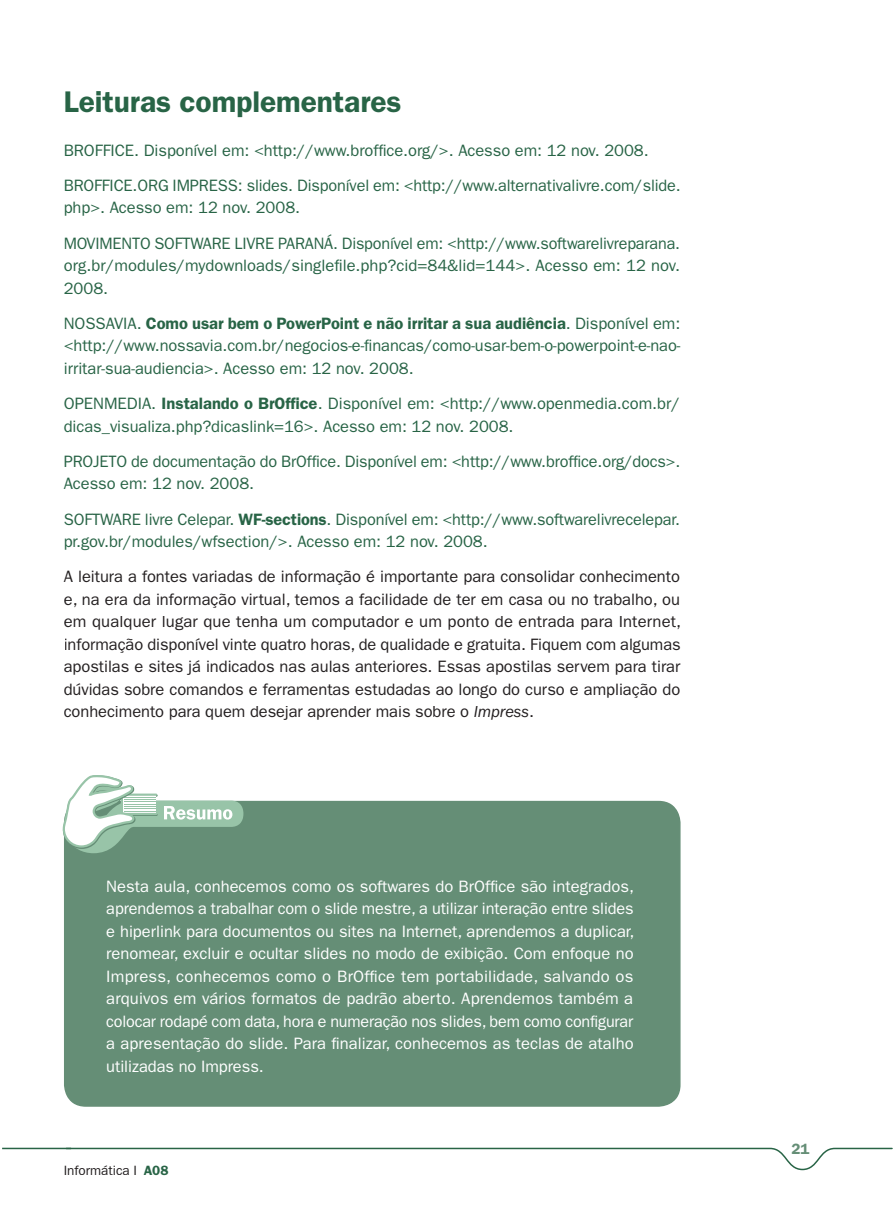
<style>
.page{position:relative;width:893px;height:1212px;background:#fff}
.page>*{position:absolute;margin:0;border:0;box-sizing:border-box;transform-origin:0 0}
.t1{font:600 30px "Franklin Gothic LT";letter-spacing:-.005em;color:#286446}
.t2{font:16.5px/22.5px "Franklin Gothic LT";letter-spacing:-.005em;color:#286446}
.t3{font:16.5px/22.5px "Franklin Gothic LT";letter-spacing:.005em;color:#fff;text-align:justify}
.t4{font:16.5px/22.5px "Franklin Gothic LT";letter-spacing:-.005em;color:#231f20;text-align:justify}
.t5{font:600 15px "Franklin Gothic LT";color:#658e76}
.t6{font:13.5px "Franklin Gothic LT";letter-spacing:-.005em;color:#231f20}
.s1{font-weight:600}
.s2{font-style:italic}
.s3{font-weight:600;color:#286446}
</style>
<div class="page">
<svg style="left:65px;top:1147px;width:828px;height:24px"></svg>
<hr style="left:2px;top:1148px;width:69px;height:1px;background:#286446">
<div style="left:64px;top:801px;width:616px;height:306px;background:#658e76"></div>
<svg style="left:63px;top:775px;width:180px;height:78px"></svg>
<h1 class="t1" style="left:64px;top:84px;width:339px">Leituras complementares</h1>
<p class="t2" style="left:64px;top:132px;width:618px;line-height:35.2px">BROFFICE. Disponível em: &lt;http://www.broffice.org/&gt;. Acesso em: 12 nov. 2008.<br>BROFFICE.ORG IMPRESS: slides. Disponível em: &lt;http://www.alternativalivre.com/slide.</p>
<p class="t2" style="left:64px;top:190px;width:618px;line-height:35.2px">php&gt;. Acesso em: 12 nov. 2008.<br>MOVIMENTO SOFTWARE LIVRE PARANÁ. Disponível em: &lt;http://www.softwarelivreparana.</p>
<p class="t2" style="left:64px;top:254px;width:618px">org.br/modules/mydownloads/singlefile.php?cid=84&amp;lid=144&gt;. Acesso em: 12 nov.<br>2008.</p>
<p class="t2" style="left:64px;top:312px;width:618px;text-align:justify">NOSSAVIA. <span class="s1">Como usar bem o PowerPoint e não irritar a sua audiência</span>. Disponível em: &lt;http://www.nossavia.com.br/negocios-e-financas/como-usar-bem-o-powerpoint-e-nao&shy;irritar-sua-audiencia&gt;. Acesso em: 12 nov. 2008.</p>
<p class="t2" style="left:64px;top:392px;width:618px">OPENMEDIA. <span class="s1">Instalando o BrOffice</span>. Disponível em: &lt;http://www.openmedia.com.br/ dicas_visualiza.php?dicaslink=16&gt;. Acesso em: 12 nov. 2008.</p>
<p class="t2" style="left:64px;top:450px;width:618px">PROJETO de documentação do BrOffice. Disponível em: &lt;http://www.broffice.org/docs&gt;.<br>Acesso em: 12 nov. 2008.</p>
<p class="t2" style="left:64px;top:508px;width:618px">SOFTWARE livre Celepar. <span class="s1">WF-sections</span>. Disponível em: &lt;http://www.softwarelivrecelepar. pr.gov.br/modules/wfsection/&gt;. Acesso em: 12 nov. 2008.</p>
<p class="t4" style="left:64px;top:566px;width:619px">A leitura a fontes variadas de informação é importante para consolidar conhecimento e, na era da informação virtual, temos a facilidade de ter em casa ou no trabalho, ou em qualquer lugar que tenha um computador e um ponto de entrada para Internet, informação disponível vinte quatro horas, de qualidade e gratuita. Fiquem com algumas apostilas e sites já indicados nas aulas anteriores. Essas apostilas servem para tirar dúvidas sobre comandos e ferramentas estudadas ao longo do curso e ampliação do conhecimento para quem desejar aprender mais sobre o <span class="s2">Impress</span>.</p>
<p class="t3" style="left:106px;top:875px;width:530px">Nesta aula, conhecemos como os softwares do BrOffice são integrados, aprendemos a trabalhar com o slide mestre, a utilizar interação entre slides e hiperlink para documentos ou sites na Internet, aprendemos a duplicar, renomear, excluir e ocultar slides no modo de exibição. Com enfoque no Impress, conhecemos como o BrOffice tem portabilidade, salvando os arquivos em vários formatos de padrão aberto. Aprendemos também a colocar rodapé com data, hora e numeração nos slides, bem como configurar a apresentação do slide. Para finalizar, conhecemos as teclas de atalho utilizadas no Impress.</p>
<p class="t6" style="left:64px;top:1162px;width:106px">Informática I <span class="s3">A08</span></p>
<p class="t5" style="left:792px;top:1140px;width:19px">21</p>
</div>
